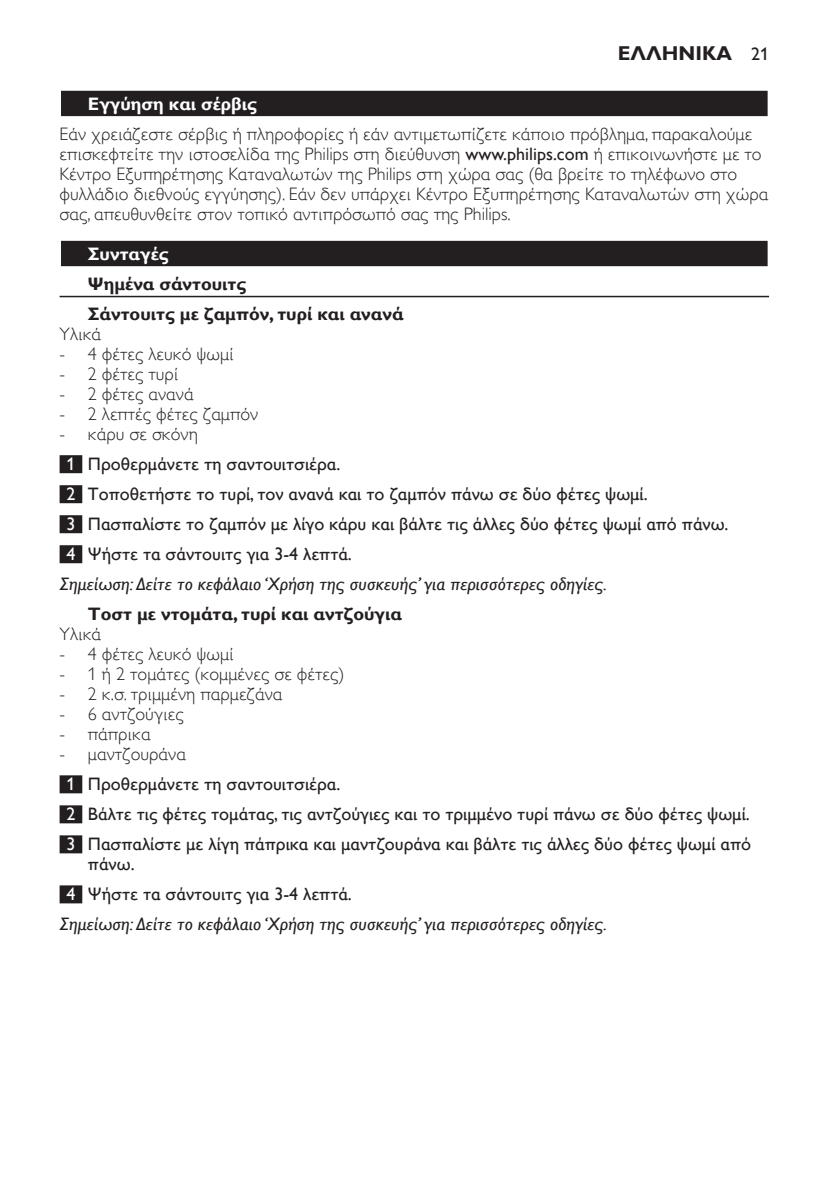
<style>
.page{position:relative;width:840px;height:1191px;background:#fff}
.page>*{position:absolute;margin:0;border:0;box-sizing:border-box;transform-origin:0 0}
.t1{font:700 20px "Gill Sans Alt One WGL";color:#231f20}
.t2{font:18px/20px "Gill Sans Alt One WGL Light";color:#231f20}
.t3{font:18px/30px "Gill Sans Alt One WGL";color:#231f20}
.t4{font:italic 18px "Gill Sans Alt One WGL";color:#231f20}
.t5{font:700 18px/30px "Gill Sans Alt One WGL";color:#231f20}
.t6{font:700 18px "Gill Sans Alt One WGL";color:#fff}
.s1{font-weight:400;font-size:18px}
.s2{font-family:"Gill Sans Alt One WGL"}
.s3{color:#fff}
</style>
<div class="page">
<div style="left:60px;top:90px;width:708px;height:28px;background:#e4e3e3"></div>
<div style="left:61px;top:91px;width:706px;height:25px;background:#231f20"></div>
<div style="left:60px;top:240px;width:708px;height:28px;background:#d5d4d5"></div>
<div style="left:61px;top:241px;width:706px;height:25px;background:#231f20"></div>
<hr style="left:60px;top:296px;width:708px;height:1px;background:#231f20">
<div style="left:60px;top:455px;width:22px;height:18px;background:#231f20"></div>
<div style="left:60px;top:485px;width:22px;height:18px;background:#231f20"></div>
<div style="left:60px;top:515px;width:22px;height:18px;background:#231f20"></div>
<div style="left:60px;top:545px;width:22px;height:18px;background:#231f20"></div>
<div style="left:60px;top:775px;width:22px;height:18px;background:#231f20"></div>
<div style="left:60px;top:805px;width:22px;height:18px;background:#231f20"></div>
<div style="left:60px;top:835px;width:22px;height:18px;background:#231f20"></div>
<div style="left:60px;top:885px;width:22px;height:18px;background:#231f20"></div>
<p class="t1" style="left:617px;top:40px;width:152px">Ελληνικα <span class="s1">21</span></p>
<p class="t6" style="left:88px;top:92px;width:170px">Εγγύηση και σέρβις</p>
<p class="t2" style="left:60px;top:124px;width:710px">Εάν χρειάζεστε σέρβις ή πληροφορίες ή εάν αντιμετωπίζετε κάποιο πρόβλημα, παρακαλούμε επισκεφτείτε την ιστοσελίδα της Philips στη διεύθυνση <span class="s2">www.philips.com</span> ή επικοινωνήστε με το Κέντρο Εξυπηρέτησης Καταναλωτών της Philips στη χώρα σας (θα βρείτε το τηλέφωνο στο φυλλάδιο διεθνούς εγγύησης). Εάν δεν υπάρχει Κέντρο Εξυπηρέτησης Καταναλωτών στη χώρα σας, απευθυνθείτε στον τοπικό αντιπρόσωπό σας της Philips.</p>
<p class="t6" style="left:88px;top:242px;width:82px">Συνταγές</p>
<p class="t5" style="left:88px;top:269px;width:317px">Ψημένα σάντουιτς<br>Σάντουιτς με ζαμπόν, τυρί και ανανά</p>
<p class="t2" style="left:60px;top:324px;width:43px">Υλικά</p>
<p class="t2" style="left:60px;top:344px;width:176px">- 4 φέτες λευκό ψωμί</p>
<p class="t2" style="left:60px;top:364px;width:120px">- 2 φέτες τυρί</p>
<p class="t2" style="left:60px;top:384px;width:135px">- 2 φέτες ανανά</p>
<p class="t2" style="left:60px;top:404px;width:200px">- 2 λεπτές φέτες ζαμπόν</p>
<p class="t2" style="left:60px;top:424px;width:140px">- κάρυ σε σκόνη</p>
<p class="t3" style="left:66px;top:449px;width:275px"><span class="s3">1</span> Προθερμάνετε τη σαντουιτσιέρα.</p>
<p class="t3" style="left:66px;top:479px;width:582px"><span class="s3">2</span> Τοποθετήστε το τυρί, τον ανανά και το ζαμπόν πάνω σε δύο φέτες ψωμί.</p>
<p class="t3" style="left:66px;top:509px;width:663px"><span class="s3">3</span> Πασπαλίστε το ζαμπόν με λίγο κάρυ και βάλτε τις άλλες δύο φέτες ψωμί από πάνω.</p>
<p class="t3" style="left:66px;top:539px;width:287px"><span class="s3">4</span> Ψήστε τα σάντουιτς για 3-4 λεπτά.</p>
<p class="t4" style="left:60px;top:571px;width:548px">Σημείωση: Δείτε το κεφάλαιο ‘Χρήση της συσκευής’ για περισσότερες οδηγίες.</p>
<p class="t5" style="left:88px;top:599px;width:315px">Τοστ με ντομάτα, τυρί και αντζούγια</p>
<p class="t2" style="left:60px;top:624px;width:43px">Υλικά</p>
<p class="t2" style="left:60px;top:644px;width:176px">- 4 φέτες λευκό ψωμί</p>
<p class="t2" style="left:60px;top:664px;width:286px">- 1 ή 2 τομάτες (κομμένες σε φέτες)</p>
<p class="t2" style="left:60px;top:684px;width:224px">- 2 κ.σ. τριμμένη παρμεζάνα</p>
<p class="t2" style="left:60px;top:704px;width:126px">- 6 αντζούγιες</p>
<p class="t2" style="left:60px;top:724px;width:92px">- πάπρικα</p>
<p class="t2" style="left:60px;top:744px;width:128px">- μαντζουράνα</p>
<p class="t3" style="left:66px;top:769px;width:685px"><span class="s3">1</span> Προθερμάνετε τη σαντουιτσιέρα.<br><span class="s3">2</span> Βάλτε τις φέτες τομάτας, τις αντζούγιες και το τριμμένο τυρί πάνω σε δύο φέτες ψωμί.<br><span class="s3">3</span> Πασπαλίστε με λίγη πάπρικα και μαντζουράνα και βάλτε τις άλλες δύο φέτες ψωμί από</p>
<p class="t3" style="left:88px;top:849px;width:48px">πάνω.</p>
<p class="t3" style="left:66px;top:879px;width:287px"><span class="s3">4</span> Ψήστε τα σάντουιτς για 3-4 λεπτά.</p>
<p class="t4" style="left:60px;top:911px;width:548px">Σημείωση: Δείτε το κεφάλαιο ‘Χρήση της συσκευής’ για περισσότερες οδηγίες.</p>
</div>
